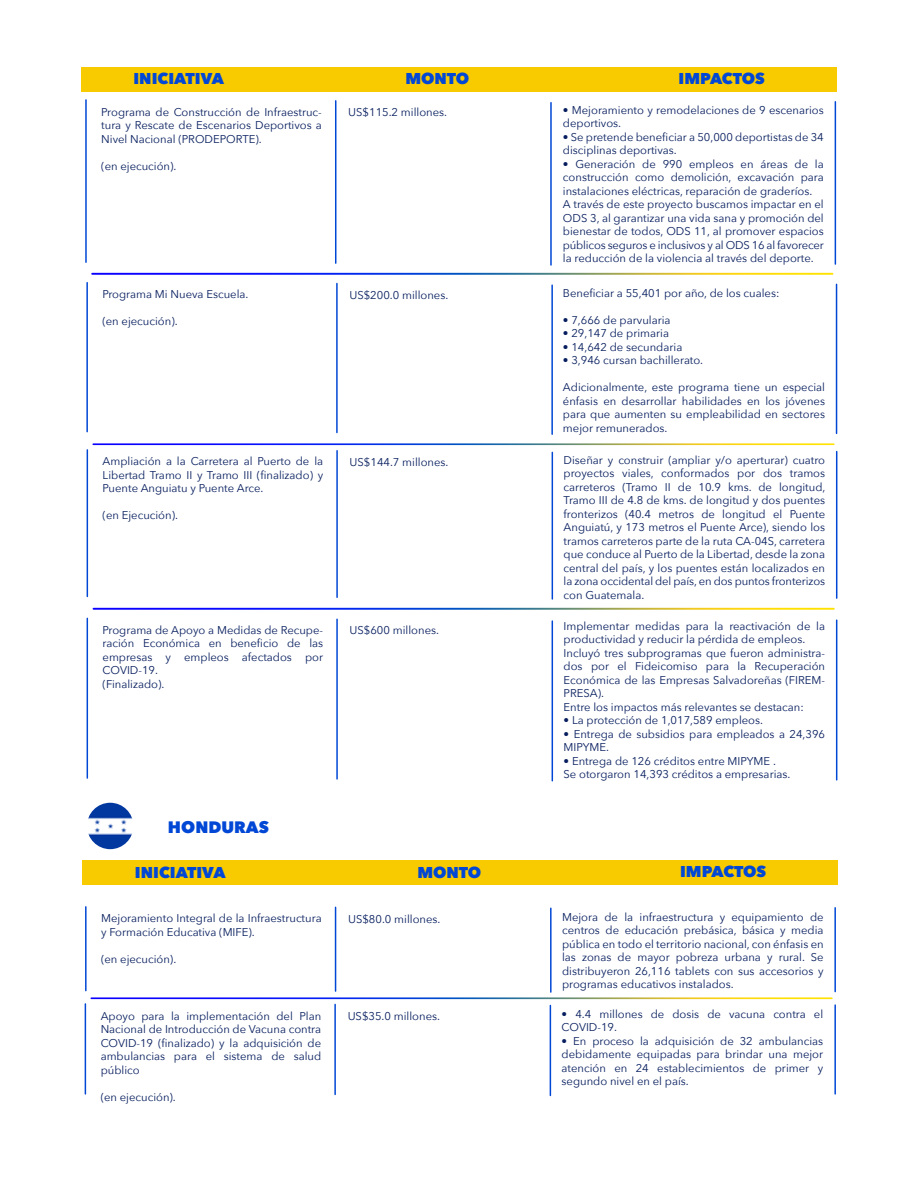
<style>
.page{position:relative;width:918px;height:1188px;background:#fff}
.page>*{position:absolute;margin:0;border:0;box-sizing:border-box;transform-origin:0 0}
.t1{font:800 16.5px "Avenir Next";color:#0047d6}
.t2{font:800 15.6px "Avenir Next";color:#0047d6}
.t3{font:11.25px/13.5px "Avenir Next";color:#061d5e}
</style>
<div class="page">
<div style="left:81px;top:67px;width:756px;height:24px;background:#f8ca00"></div>
<hr style="left:550px;top:103px;width:2px;height:162px;background:#0047d6">
<hr style="left:335px;top:101px;width:1px;height:162px;background:#0047d6">
<hr style="left:835px;top:102px;width:1px;height:162px;background:#0047d6">
<hr style="left:85px;top:100px;width:2px;height:162px;background:#0047d6">
<svg style="left:91px;top:273px;width:742px;height:2px"></svg>
<hr style="left:551px;top:285px;width:2px;height:149px;background:#0047d6">
<hr style="left:336px;top:283px;width:2px;height:150px;background:#0047d6">
<hr style="left:836px;top:284px;width:1px;height:149px;background:#0047d6">
<hr style="left:86px;top:283px;width:2px;height:149px;background:#0047d6">
<svg style="left:92px;top:443px;width:743px;height:2px"></svg>
<hr style="left:552px;top:452px;width:1px;height:147px;background:#0047d6">
<hr style="left:336px;top:451px;width:2px;height:146px;background:#0047d6">
<hr style="left:836px;top:452px;width:1px;height:146px;background:#0047d6">
<hr style="left:87px;top:450px;width:1px;height:146px;background:#0047d6">
<svg style="left:93px;top:608px;width:742px;height:2px"></svg>
<hr style="left:552px;top:621px;width:1px;height:160px;background:#0047d6">
<hr style="left:336px;top:619px;width:2px;height:160px;background:#0047d6">
<hr style="left:836px;top:620px;width:1px;height:160px;background:#0047d6">
<hr style="left:87px;top:618px;width:1px;height:160px;background:#0047d6">
<img style="left:87px;top:803px;width:46px;height:46px;border-radius:23px">
<div style="left:83px;top:860px;width:755px;height:25px;background:#f8ca00"></div>
<hr style="left:550px;top:908px;width:2px;height:84px;background:#0047d6">
<hr style="left:335px;top:907px;width:1px;height:84px;background:#0047d6">
<hr style="left:834px;top:908px;width:2px;height:84px;background:#0047d6">
<hr style="left:85px;top:907px;width:2px;height:84px;background:#0047d6">
<svg style="left:91px;top:997px;width:742px;height:2px"></svg>
<hr style="left:550px;top:1005px;width:1px;height:90px;background:#0047d6">
<hr style="left:334px;top:1004px;width:2px;height:90px;background:#0047d6">
<hr style="left:85px;top:1004px;width:1px;height:90px;background:#0047d6">
<hr style="left:834px;top:1005px;width:2px;height:89px;background:#0047d6">
<h2 class="t2" style="left:133px;top:69px;width:92px">INICIATIVA</h2>
<h2 class="t2" style="left:405px;top:69px;width:65px">MONTO</h2>
<h2 class="t2" style="left:679px;top:68px;width:88px">IMPACTOS</h2>
<p class="t3" style="left:101px;top:104px;width:222px;text-align:justify">Programa de Construcción de Infraestruc&shy;tura y Rescate de Escenarios Deportivos a Nivel Nacional (PRODEPORTE).</p>
<p class="t3" style="left:101px;top:158px;width:77px">(en ejecución).</p>
<p class="t3" style="left:348px;top:105px;width:100px">US$115.2 millones.</p>
<p class="t3" style="left:563px;top:103px;width:262px">• Mejoramiento y remodelaciones de 9 escenarios deportivos.</p>
<p class="t3" style="left:563px;top:130px;width:262px">• Se pretende beneficiar a 50,000 deportistas de 34 disciplinas deportivas.</p>
<p class="t3" style="left:563px;top:157px;width:262px">• Generación de 990 empleos en áreas de la construcción como demolición, excavación para instalaciones eléctricas, reparación de graderíos.<br>A través de este proyecto buscamos impactar en el ODS 3, al garantizar una vida sana y promoción del bienestar de todos, ODS 11, al promover espacios públicos seguros e inclusivos y al ODS 16 al favorecer la reducción de la violencia al través del deporte.</p>
<p class="t3" style="left:102px;top:287px;width:147px">Programa Mi Nueva Escuela.</p>
<p class="t3" style="left:102px;top:314px;width:77px">(en ejecución).</p>
<p class="t3" style="left:103px;top:454px;width:222px;text-align:justify">Ampliación a la Carretera al Puerto de la Libertad Tramo II y Tramo III (finalizado) y Puente Anguiatu y Puente Arce.</p>
<p class="t3" style="left:103px;top:508px;width:77px">(en Ejecución).</p>
<p class="t3" style="left:349px;top:287px;width:100px">US$200.0 millones.</p>
<p class="t3" style="left:563px;top:285px;width:218px">Beneficiar a 55,401 por año, de los cuales:</p>
<p class="t3" style="left:563px;top:312px;width:109px">• 7,666 de parvularia</p>
<p class="t3" style="left:563px;top:326px;width:108px">• 29,147 de primaria</p>
<p class="t3" style="left:563px;top:339px;width:121px">• 14,642 de secundaria</p>
<p class="t3" style="left:563px;top:353px;width:142px">• 3,946 cursan bachillerato.</p>
<p class="t3" style="left:563px;top:380px;width:264px;text-align:justify">Adicionalmente, este programa tiene un especial énfasis en desarrollar habilidades en los jóvenes para que aumenten su empleabilidad en sectores mejor remunerados.</p>
<p class="t3" style="left:350px;top:455px;width:100px">US$144.7 millones.</p>
<p class="t3" style="left:564px;top:453px;width:263px;text-align:justify">Diseñar y construir (ampliar y/o aperturar) cuatro proyectos viales, conformados por dos tramos carreteros (Tramo II de 10.9 kms. de longitud, Tramo III de 4.8 de kms. de longitud y dos puentes fronterizos (40.4 metros de longitud el Puente Anguiatú, y 173 metros el Puente Arce), siendo los tramos carreteros parte de la ruta CA-04S, carretera que conduce al Puerto de la Libertad, desde la zona central del país, y los puentes están localizados en la zona occidental del país, en dos puntos fronterizos con Guatemala.</p>
<p class="t3" style="left:103px;top:623px;width:222px">Programa de Apoyo a Medidas de Recupe&shy;ración Económica en beneficio de las empresas y empleos afectados por<br>COVID-19.<br>(Finalizado).</p>
<p class="t3" style="left:350px;top:623px;width:91px">US$600 millones.</p>
<p class="t3" style="left:564px;top:618px;width:263px">Implementar medidas para la reactivación de la productividad y reducir la pérdida de empleos.<br>Incluyó tres subprogramas que fueron administra&shy;dos por el Fideicomiso para la Recuperación Económica de las Empresas Salvadoreñas (FIREM-PRESA).<br>Entre los impactos más relevantes se destacan:</p>
<p class="t3" style="left:564px;top:713px;width:201px">• La protección de 1,017,589 empleos.</p>
<p class="t3" style="left:564px;top:726px;width:263px">• Entrega de subsidios para empleados a 24,396<br>MIPYME.</p>
<p class="t3" style="left:564px;top:753px;width:228px">• Entrega de 126 créditos entre MIPYME .<br>Se otorgaron 14,393 créditos a empresarias.</p>
<h1 class="t1" style="left:168px;top:817px;width:102px">HONDURAS</h1>
<h2 class="t2" style="left:135px;top:863px;width:92px">INICIATIVA</h2>
<h2 class="t2" style="left:417px;top:863px;width:65px">MONTO</h2>
<h2 class="t2" style="left:680px;top:862px;width:88px">IMPACTOS</h2>
<p class="t3" style="left:101px;top:911px;width:222px">Mejoramiento Integral de la Infraestructura y Formación Educativa (MIFE).</p>
<p class="t3" style="left:101px;top:952px;width:77px">(en ejecución).</p>
<p class="t3" style="left:348px;top:912px;width:94px">US$80.0 millones.</p>
<p class="t3" style="left:562px;top:910px;width:263px;text-align:justify">Mejora de la infraestructura y equipamiento de centros de educación prebásica, básica y media pública en todo el territorio nacional, con énfasis en las zonas de mayor pobreza urbana y rural. Se distribuyeron 26,116 tablets con sus accesorios y programas educativos instalados.</p>
<p class="t3" style="left:101px;top:1008px;width:222px;text-align:justify">Apoyo para la implementación del Plan Nacional de Introducción de Vacuna contra COVID-19 (finalizado) y la adquisición de ambulancias para el sistema de salud público</p>
<p class="t3" style="left:101px;top:1089px;width:77px">(en ejecución).</p>
<p class="t3" style="left:348px;top:1009px;width:94px">US$35.0 millones.</p>
<p class="t3" style="left:562px;top:1007px;width:263px">• 4.4 millones de dosis de vacuna contra el<br>COVID-19.</p>
<p class="t3" style="left:562px;top:1034px;width:263px;text-align:justify">• En proceso la adquisición de 32 ambulancias debidamente equipadas para brindar una mejor atención en 24 establecimientos de primer y segundo nivel en el país.</p>
</div>
